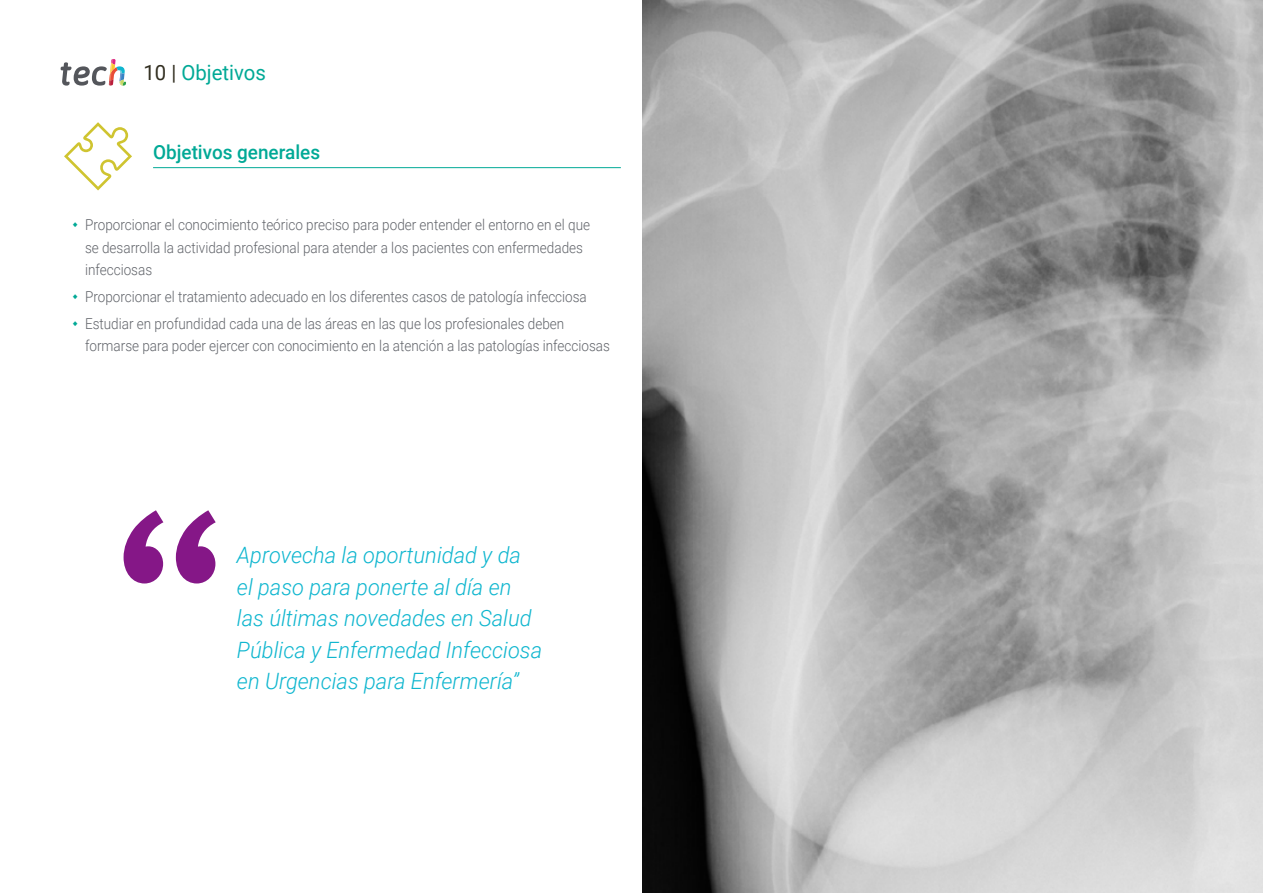
<style>
.page{position:relative;width:1263px;height:893px;background:#fff}
.page>*{position:absolute;margin:0;border:0;box-sizing:border-box;transform-origin:0 0}
.t1{font:italic 300 22.5px/31.5px "Roboto";color:#0fb6cf}
.t2{font:21px "Roboto";color:#00a996}
.t3{font:500 19.5px "Roboto";color:#00a996}
.t4{font:300 15px/22.5px "Roboto";color:#61646a;scale:.9 1}
.s1{color:#312e20}
</style>
<div class="page">
<hr style="left:153px;top:167px;width:468px;height:1px;background:#00a996">
<svg style="left:64px;top:122px;width:68px;height:68px"></svg>
<img style="left:642px;top:0;width:621px;height:893px">
<svg style="left:61px;top:59px;width:65px;height:27px"></svg>
<svg style="left:124px;top:510px;width:92px;height:73px"></svg>
<h2 class="t2" style="left:144px;top:57px;width:124px"><span class="s1">10 |</span> Objetivos</h2>
<h3 class="t3" style="left:153px;top:139px;width:169px">Objetivos generales</h3>
<p class="t4" style="left:85px;top:213px;width:563px">Proporcionar el conocimiento teórico preciso para poder entender el entorno en el que se desarrolla la actividad profesional para atender a los pacientes con enfermedades infecciosas</p>
<p class="t4" style="left:85px;top:283px;width:559px;line-height:26.7px">Proporcionar el tratamiento adecuado en los diferentes casos de patología infecciosa<br>Estudiar en profundidad cada una de las áreas en las que los profesionales deben</p>
<p class="t4" style="left:85px;top:334px;width:585px">formarse para poder ejercer con conocimiento en la atención a las patologías infecciosas</p>
<h1 class="t1" style="left:237px;top:539px;width:307px">Aprovecha la oportunidad y da el paso para ponerte al día en las últimas novedades en Salud<br>Pública y Enfermedad Infecciosa en Urgencias para Enfermería”</h1>
</div>
